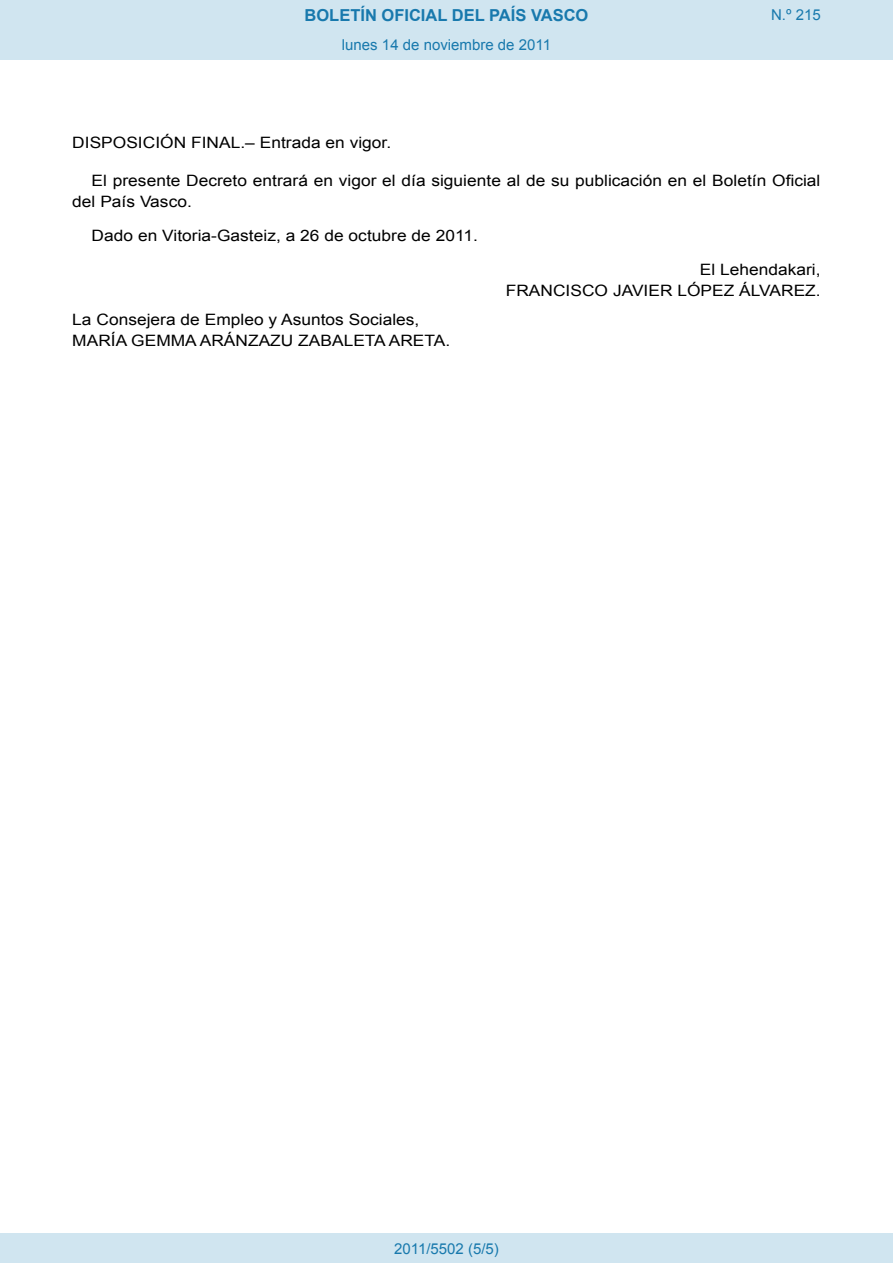
<style>
.page{position:relative;width:893px;height:1263px;background:#fff}
.page>*{position:absolute;margin:0;border:0;box-sizing:border-box;transform-origin:0 0}
.t1{font:700 16.5px "Arial";color:#1879ad}
.BOPVDetalle{font:15.6px/21px "Arial";color:#000;scale:1.11 1}
.BOPVFirmaLugFec{font:15.6px "Arial";color:#000;scale:1.11 1}
.BOPVFirmaPuesto{font:15.6px "Arial";color:#000;scale:1.11 1}
.BOPVDisposicionTitul{font:15.6px "Arial";color:#000;scale:1.11 1}
.BOPVFirmaNombre{font:15.6px "Arial";color:#000;scale:1.11 1}
.BOPVNombreLehen2{font:15.6px "Arial";color:#000;scale:1.11 1}
.BOPVPuestoLehen2{font:15.6px "Arial";color:#000;scale:1.11 1}
.Paginacion_Centro{font:15px "Arial";color:#1879ad}
</style>
<div class="page">
<div style="left:0;top:0;width:893px;height:60px;background:#d0e5f0"></div>
<div style="left:0;top:1233px;width:893px;height:30px;background:#d0e5f0"></div>
<p class="t1" style="left:305px;top:4px;width:285px">BOLETÍN OFICIAL DEL PAÍS VASCO</p>
<p class="Paginacion_Centro" style="left:342px;top:35px;width:211px">lunes 14 de noviembre de 2011</p>
<p class="Paginacion_Centro" style="left:771px;top:5px;width:51px">N.º 215</p>
<p class="BOPVDisposicionTitul" style="left:72px;top:132px;width:289px">DISPOSICIÓN FINAL.– Entrada en vigor.</p>
<p class="BOPVDetalle" style="left:72px;top:170px;width:675px;text-indent:19px">El presente Decreto entrará en vigor el día siguiente al de su publicación en el Boletín Oficial del País Vasco.</p>
<p class="BOPVFirmaLugFec" style="left:92px;top:225px;width:349px">Dado en Vitoria-Gasteiz, a 26 de octubre de 2011.</p>
<p class="BOPVPuestoLehen2" style="left:700px;top:259px;width:110px">El Lehendakari,</p>
<p class="BOPVNombreLehen2" style="left:506px;top:280px;width:285px">FRANCISCO JAVIER LÓPEZ ÁLVAREZ.</p>
<p class="BOPVFirmaPuesto" style="left:72px;top:309px;width:314px">La Consejera de Empleo y Asuntos Sociales,</p>
<p class="BOPVFirmaNombre" style="left:72px;top:330px;width:342px">MARÍA GEMMA ARÁNZAZU ZABALETA ARETA.</p>
<p class="Paginacion_Centro" style="left:394px;top:1238px;width:106px">2011/5502 (5/5)</p>
</div>
